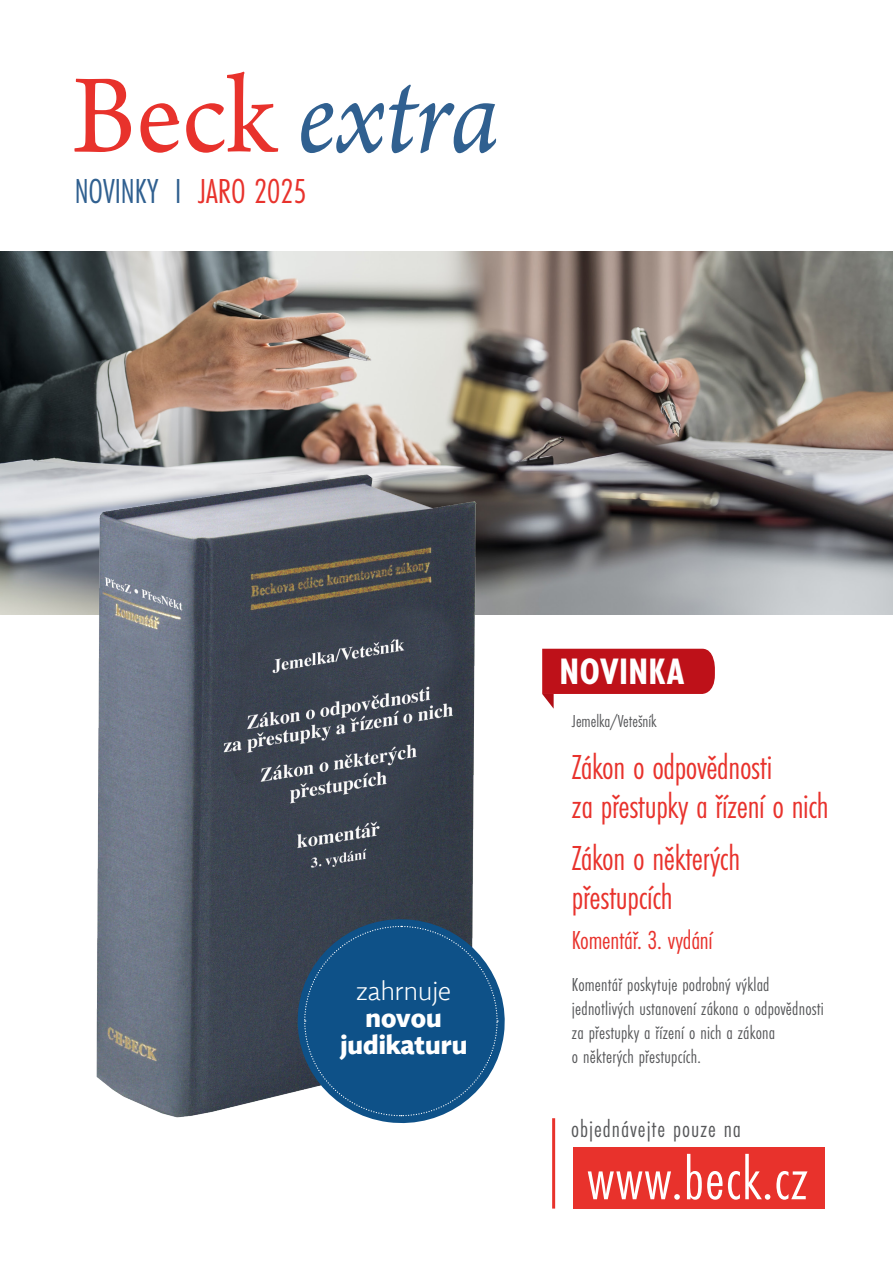
<style>
.page{position:relative;width:893px;height:1263px;background:#fff}
.page>*{position:absolute;margin:0;border:0;box-sizing:border-box;transform-origin:0 0}
.t1{font:italic 117.45px "Arno Pro";color:#306090;scale:.94 1}
.t2{font:62.25px "Futura PT Cond";letter-spacing:.02em;color:#fff}
.t3{font:53.1px "Futura PT Cond";letter-spacing:.02em;color:#fff}
.t4{font:700 38.1px "Futura PT Cond";letter-spacing:.01em;color:#fff}
.t5{font:36px/39px "Futura PT Cond";letter-spacing:-.01em;color:#e8322c}
.t6{font:36px "Futura PT Cond";color:#306090}
.t7{font:27px "Futura PT Cond";letter-spacing:-.01em;color:#e8322c}
.t8{font:700 25.5px "Tabac Sans";color:#fff}
.t9{font:300 25.5px "Tabac Sans";color:#fff}
.t10{font:24.9px "Futura PT Cond";letter-spacing:.04em;color:#57585a}
.t11{font:19.5px/24px "Futura PT Cond";letter-spacing:.01em;color:#57585a}
.t12{font:18px "Futura PT Cond";color:#57585a}
.s1{font-style:normal;color:#e8322c}
.s2{color:#e8322c}
</style>
<div class="page">
<img style="left:0;top:252px;width:893px;height:362px">
<hr style="left:552px;top:1118px;width:3px;height:90px;background:#e8322c">
<div style="left:573px;top:1147px;width:252px;height:61px;background:#e8322c"></div>
<svg style="left:542px;top:649px;width:173px;height:60px"></svg>
<img style="left:17px;top:450px;width:483px;height:668px">
<svg style="left:291px;top:913px;width:214px;height:211px"></svg>
<svg style="left:304px;top:925px;width:194px;height:192px"></svg>
<p class="t1" style="left:73px;top:49px;width:455px"><span class="s1">Beck</span> extra</p>
<p class="t6" style="left:75px;top:170px;width:234px">NOVINKY I <span class="s2">JARO 2025</span></p>
<p class="t9" style="left:356px;top:975px;width:96px">zahrnuje</p>
<p class="t8" style="left:366px;top:1001px;width:78px">novou</p>
<p class="t8" style="left:340px;top:1028px;width:129px">judikaturu</p>
<p class="t4" style="left:559px;top:650px;width:127px">NOVINKA</p>
<p class="t12" style="left:572px;top:711px;width:86px">Jemelka/Vetešník</p>
<p class="t5" style="left:572px;top:747px;width:258px">Zákon o odpovědnosti<br>za přestupky a řízení o nich</p>
<p class="t5" style="left:572px;top:838px;width:170px">Zákon o některých přestupcích</p>
<p class="t7" style="left:572px;top:924px;width:142px">Komentář. 3. vydání</p>
<p class="t11" style="left:572px;top:973px;width:254px">Komentář poskytuje podrobný výklad jednotlivých ustanovení zákona o odpovědnosti za přestupky a řízení o nich a zákona<br>o některých přestupcích.</p>
<p class="t10" style="left:571px;top:1114px;width:171px">objednávejte pouze na</p>
<p class="t2" style="left:587px;top:1142px;width:222px">www.beck.cz</p>
<p class="t3" style="left:590px;top:1156px;width:191px">www.beck.sk</p>
</div>
